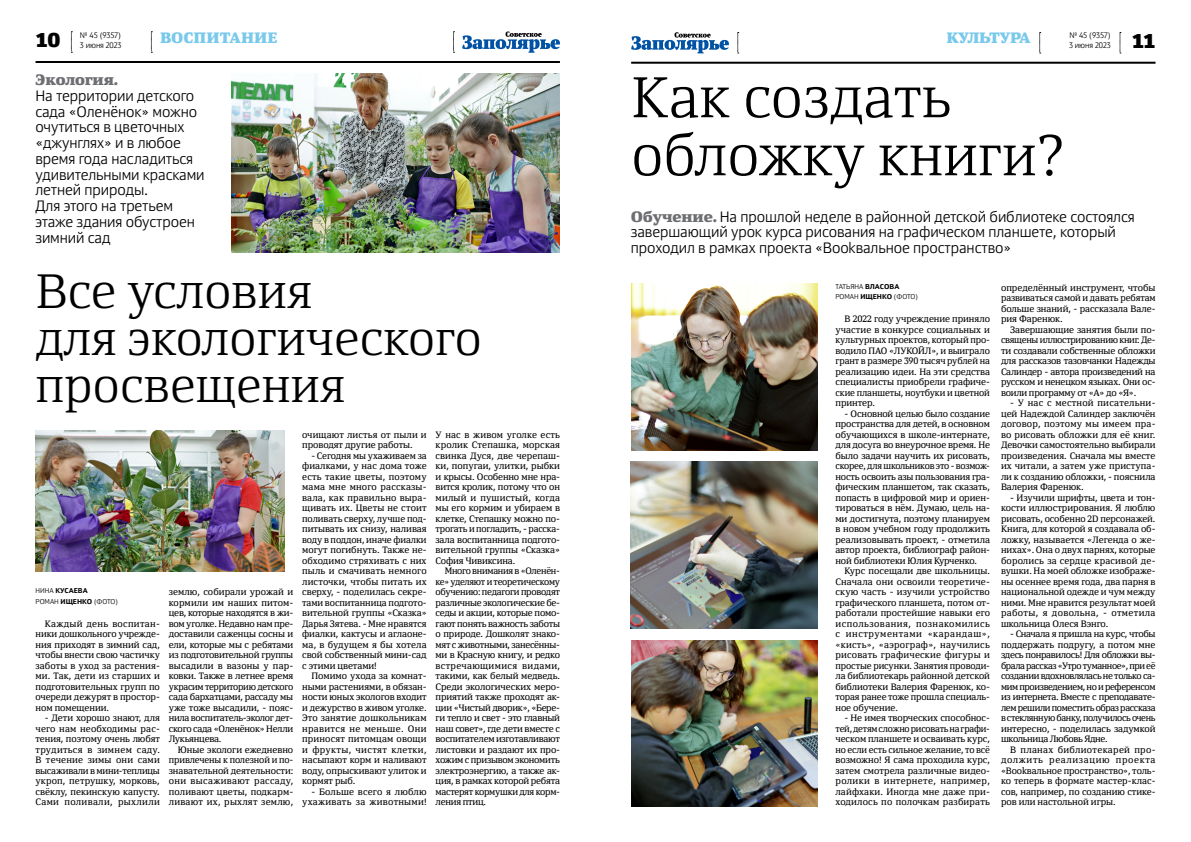
<style>
.page{position:relative;width:1191px;height:842px;background:#fff}
.page>*{position:absolute;margin:0;border:0;box-sizing:border-box;transform-origin:0 0}
.t1{font:300 57px/58px "Yefimov Serif";letter-spacing:-.005em;color:#000}
.t2{font:300 48px/47px "Yefimov Serif";letter-spacing:-.005em;color:#000}
.t3{font:900 20px "Yefimov Sans";color:#000}
.t4{font:300 15px/15.8px "Yefimov Sans";letter-spacing:-.005em;color:#000}
.t5{font:900 15px "Yefimov Serif";letter-spacing:.055em;color:#78c9eb}
.t6{font:900 15px "Yefimov Serif";letter-spacing:-.005em;color:#6d6e71}
.t7{font:9.2px/10.5px "Yefimov Serif";letter-spacing:-.005em;color:#000;text-align:justify}
.t8{font:9.2px/10.5px "Yefimov Serif";letter-spacing:.025em;color:#000;text-align:right}
.t9{font:300 8px/10.5px "Yefimov Sans";letter-spacing:-.005em;color:#000}
.t10{font:300 7px/10.5px "Yefimov Sans";letter-spacing:-.01em;color:#000}
.s1{font-weight:700}
.s2{font-family:"Yefimov Serif";font-weight:900;color:#6d6e71}
</style>
<div class="page">
<svg style="left:71px;top:31px;width:1px;height:22px"></svg>
<svg style="left:453px;top:31px;width:1px;height:22px"></svg>
<svg style="left:151px;top:31px;width:1px;height:22px"></svg>
<hr style="left:36px;top:61px;width:524px;height:2px;background:#000">
<svg style="left:462px;top:31px;width:98px;height:22px"></svg>
<svg style="left:1119px;top:32px;width:1px;height:22px"></svg>
<svg style="left:737px;top:32px;width:1px;height:22px"></svg>
<svg style="left:1039px;top:32px;width:1px;height:22px"></svg>
<hr style="left:631px;top:62px;width:524px;height:2px;background:#000">
<svg style="left:631px;top:32px;width:98px;height:21px"></svg>
<img style="left:631px;top:283px;width:186px;height:167px">
<img style="left:631px;top:462px;width:186px;height:166px">
<img style="left:631px;top:640px;width:186px;height:166px">
<img style="left:231px;top:73px;width:329px;height:179px">
<img style="left:36px;top:430px;width:248px;height:141px">
<p class="t9" style="left:80px;top:30px;width:43px">№ 45 (9357)<br>3 июня 2023</p>
<p class="t9" style="left:1069px;top:30px;width:43px">№ 45 (9357)<br>3 июня 2023</p>
<h3 class="t3" style="left:36px;top:27px;width:27px">10</h3>
<h3 class="t5" style="left:160px;top:28px;width:119px">воспитание</h3>
<h3 class="t5" style="left:946px;top:28px;width:83px">культура</h3>
<h3 class="t3" style="left:1131px;top:27px;width:25px">11</h3>
<h3 class="t6" style="left:35px;top:70px;width:84px">Экология.</h3>
<h3 class="t4" style="left:35px;top:87px;width:171px">Н а территории детского сада «Оленёнок» можно очутиться в цветочных «джунглях» и в любое время года насладиться удивительными красками летней природы.<br>Для этого на третьем этаже здания обустроен зимний сад</h3>
<h2 class="t2" style="left:36px;top:268px;width:448px">Все условия<br>для экологического просвещения</h2>
<p class="t7" style="left:435px;top:429px;width:126px">У нас в живом уголке есть кролик Степашка, морская свинка Дуся, две черепаш&shy;ки, попугаи, улитки, рыбки и крысы. Особенно мне нра&shy;вится кролик, потому что он милый и пушистый, когда мы его кормим и убираем в клетке, Степашку можно по&shy;трогать и погладить, - расска&shy;зала воспитанница подгото&shy;вительной группы «Сказка» София Чивиксина.</p>
<p class="t7" style="left:435px;top:565px;width:126px;text-indent:9px">Много внимания в «Оленён&shy;ке» уделяют и теоретическому обучению: педагоги проводят различные экологические бе&shy;седы и акции, которые помо&shy;гают понять важность заботы о природе. Дошколят знако&shy;мят с животными, занесённы&shy;ми в Красную книгу, и редко встречающимися видами, такими, как белый медведь.<br>Среди экологических меро&shy;приятий также проходят ак&shy;ции «Чистый дворик», «Бере&shy;ги тепло и свет - это главный наш совет», где дети вместе с воспитателем изготавливают листовки и раздают их про&shy;хожим с призывом экономить электроэнергию, а также ак&shy;ция, в рамках которой ребята мастерят кормушки для корм&shy;ления птиц.</p>
<p class="t7" style="left:302px;top:429px;width:126px">очищают листья от пыли и проводят другие работы.</p>
<p class="t7" style="left:302px;top:450px;width:126px;text-indent:9px">- Сегодня мы ухаживаем за фиалками, у нас дома тоже есть такие цветы, поэтому мама мне много рассказы&shy;вала, как правильно выра&shy;щивать их. Цветы не стоит поливать сверху, лучше под&shy;питывать их снизу, наливая воду в поддон, иначе фиалки могут погибнуть. Также не&shy;обходимо стряхивать с них пыль и смачивать немного листочки, чтобы питать их сверху, - поделилась секре&shy;тами воспитанница подгото&shy;вительной группы «Сказка» Дарья Зятева. - Мне нравятся фиалки, кактусы и аглаоне&shy;ма, в будущем я бы хотела свой собственный мини-сад с этими цветами!</p>
<p class="t7" style="left:302px;top:670px;width:126px;text-indent:9px">Помимо ухода за комнат&shy;ными растениями, в обязан&shy;ности юных экологов входит и дежурство в живом уголке.<br>Это занятие дошкольникам нравится не меньше. Они приносят питомцам овощи и фрукты, чистят клетки, насыпают корм и наливают воду, опрыскивают улиток и кормят рыб.</p>
<p class="t8" style="left:302px;top:786px;width:126px">- Больше всего я люблю ухаживать за животными!</p>
<p class="t7" style="left:169px;top:586px;width:126px">землю, собирали урожай и кормили им наших питом&shy;цев, которые находятся в жи&shy;вом уголке. Недавно нам пре&shy;доставили саженцы сосны и ели, которые мы с ребятами из подготовительной группы высадили в вазоны у пар&shy;ковки. Также в летнее время украсим территорию детского сада бархатцами, рассаду мы уже тоже высадили, - пояс&shy;нила воспитатель-эколог дет&shy;ского сада «Оленёнок» Нелли Лукьянцева.</p>
<p class="t7" style="left:169px;top:744px;width:126px;text-indent:9px">Юные экологи ежедневно привлечены к полезной и по&shy;знавательной деятельности: они высаживают рассаду, поливают цветы, подкарм&shy;ливают их, рыхлят землю,</p>
<p class="t10" style="left:36px;top:586px;width:53px">Ни на <span class="s1">Кусаева<br></span>Рома</p>
<p class="t10" style="left:54px;top:596px;width:54px">н <span class="s1">Ищенко</span> (фото</p>
<p class="t10" style="left:115px;top:596px;width:4px">)</p>
<p class="t7" style="left:36px;top:618px;width:126px;text-indent:9px">Каждый день воспитан&shy;ники дошкольного учрежде&shy;ния приходят в зимний сад, чтобы внести свою частичку заботы в уход за растения&shy;ми. Так, дети из старших и подготовительных групп по очереди дежурят в простор&shy;ном помещении.</p>
<p class="t7" style="left:36px;top:713px;width:126px;text-indent:9px">- Дети хорошо знают, для чего нам необходимы рас&shy;тения, поэтому очень любят трудиться в зимнем саду.<br>В течение зимы они сами высаживали в мини-теплицы укроп, петрушку, морковь, свёклу, пекинскую капусту.<br>Сами поливали, рыхлили</p>
<h1 class="t1" style="left:631px;top:68px;width:434px">Как создать обложку книги?</h1>
<h3 class="t4" style="left:631px;top:208px;width:505px"><span class="s2">Обучение.</span> Н а прошлой неделе в районной детской библиотеке состоялся завершающий урок курса рисования на графическом планшете, который проходил в рамках проекта «Bookвальное пространство»</h3>
<p class="t10" style="left:835px;top:281px;width:64px">Татьяна <span class="s1">Власова<br></span>Рома</p>
<p class="t10" style="left:854px;top:292px;width:54px">н <span class="s1">Ищенко</span> (фото</p>
<p class="t10" style="left:915px;top:292px;width:4px">)</p>
<p class="t7" style="left:835px;top:314px;width:156px;text-indent:9px">В 2022 году учреждение приняло участие в конкурсе социальных и культурных проектов, который про&shy;водило ПАО «ЛУКОЙЛ», и выиграло грант в размере 390 тысяч рублей на реализацию идеи. На эти средства специалисты приобрели графиче&shy;ские планшеты, ноутбуки и цветной принтер.</p>
<p class="t7" style="left:835px;top:408px;width:156px;text-indent:9px">- Основной целью было создание пространства для детей, в основном обучающихся в школе-интернате, для досуга во внеурочное время. Не было задачи научить их рисовать, скорее, для школьников это - возмож&shy;ность освоить азы пользования гра&shy;фическим планшетом, так сказать, попасть в цифровой мир и ориен&shy;тироваться в нём. Думаю, цель на&shy;ми достигнута, поэтому планируем в новом учебном году продолжить реализовывать проект, - отметила автор проекта, библиограф район&shy;ной библиотеки Юлия Курченко.</p>
<p class="t7" style="left:835px;top:566px;width:156px;text-indent:9px">Курс посещали две школьницы.<br>Сначала они освоили теоретиче&shy;скую часть - изучили устройство графического планшета, потом от&shy;работали простейшие навыки его использования, познакомились с инструментами «карандаш», «кисть», «аэрограф», научились рисовать графические фигуры и простые рисунки. Занятия проводи&shy;ла библиотекарь районной детской библиотеки Валерия Фаренюк, ко&shy;торая ранее тоже прошла специаль&shy;ное обучение.</p>
<p class="t7" style="left:835px;top:713px;width:156px;text-indent:9px">- Не имея творческих способнос&shy;тей, детям сложно рисовать на графи&shy;ческом планшете и осваивать курс, но если есть сильное желание, то всё возможно! Я сама проходила курс, затем смотрела различные видео&shy;ролики в интернете, например, лайфхаки. Иногда мне даже при&shy;ходилось по полочкам разбирать</p>
<p class="t7" style="left:1001px;top:282px;width:156px">определённый инструмент, чтобы развиваться самой и давать ребятам больше знаний, - рассказала Вале&shy;рия Фаренюк.</p>
<p class="t7" style="left:1001px;top:324px;width:156px;text-indent:9px">Завершающие занятия были по&shy;священы иллюстрированию книг. Де&shy;ти создавали собственные обложки для рассказов тазовчанки Надежды Салиндер - автора произведений на русском и ненецком языках. Они ос&shy;воили программу от «А» до «Я».</p>
<p class="t7" style="left:1001px;top:397px;width:156px;text-indent:9px">- У нас с местной писательни&shy;цей Надеждой Салиндер заключён договор, поэтому мы имеем пра&shy;во рисовать обложки для её книг.<br>Девочки самостоятельно выбирали произведения. Сначала мы вместе их читали, а затем уже приступа&shy;ли к созданию обложки, - пояснила Валерия Фаренюк.</p>
<p class="t7" style="left:1001px;top:492px;width:156px;text-indent:9px">- Изучили шрифты, цвета и тон&shy;кости иллюстрирования. Я люблю рисовать, особенно 2D персонажей.<br>Книга, для которой я создавала об&shy;ложку, называется «Легенда о же&shy;нихах». Она о двух парнях, которые боролись за сердце красивой де&shy;вушки. На моей обложке изображе&shy;ны осеннее время года, два парня в национальной одежде и чум между ними. Мне нравится результат моей работы, я довольна, - отметила школьница Олеся Вэнго.</p>
<p class="t7" style="left:1001px;top:628px;width:156px;text-indent:9px">- Сначала я пришла на курс, чтобы поддержать подругу, а потом мне здесь понравилось! Для обложки вы&shy;брала рассказ «Утро туманное», при её создании вдохновлялась не только са&shy;мим произведением, но и референсом из интернета. Вместе с преподавате&shy;лем решили поместить образ рассказа в стеклянную банку, получилось очень интересно, - поделилась задумкой школьница Любовь Ядне.</p>
<p class="t7" style="left:1001px;top:744px;width:156px;text-indent:9px">В планах библиотекарей про&shy;должить реализацию проекта «Bookвальное пространство», толь&shy;ко теперь в формате мастер-клас&shy;сов, например, по созданию стике&shy;ров или настольной игры.</p>
</div>
